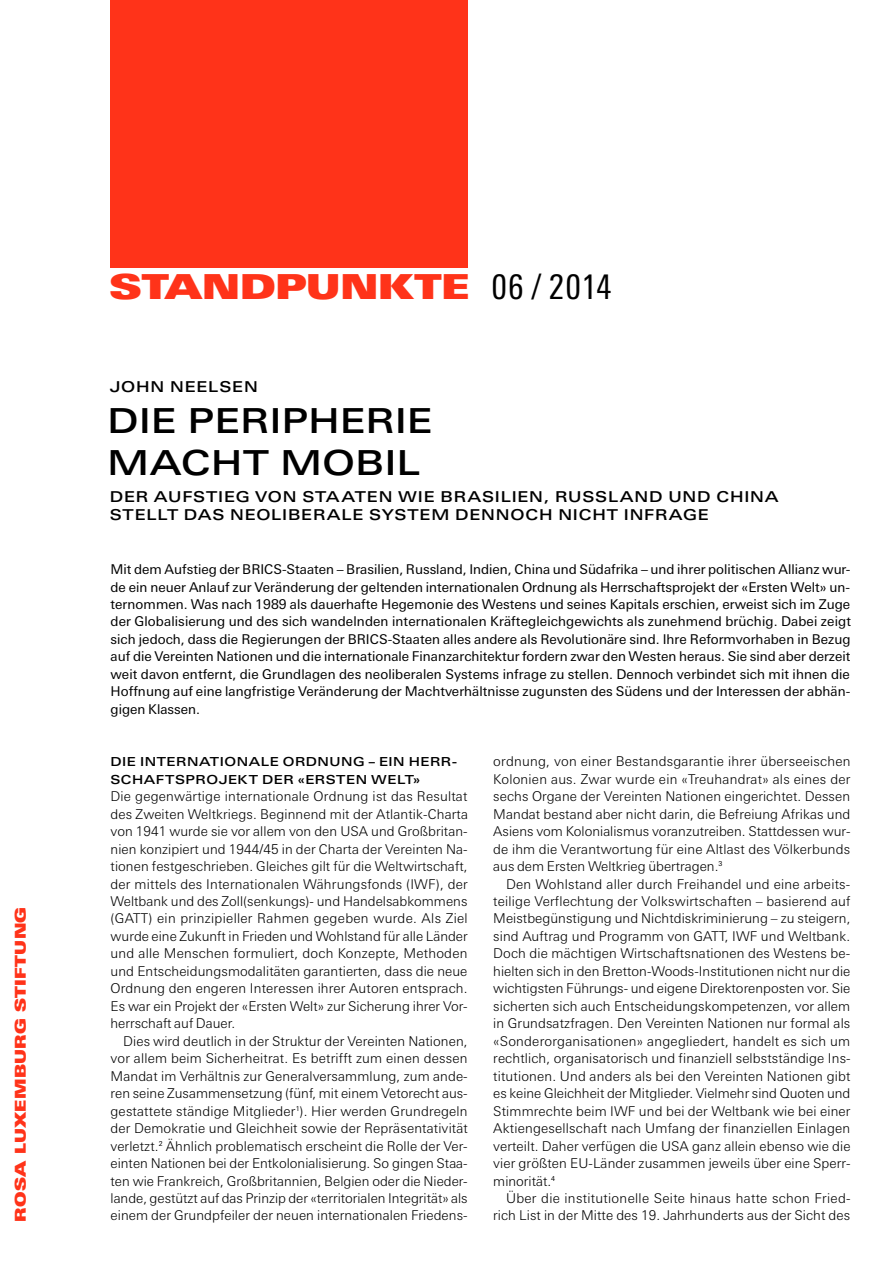
<style>
.page{position:relative;width:893px;height:1263px;background:#fff}
.page>*{position:absolute;margin:0;border:0;box-sizing:border-box;transform-origin:0 0}
.t1{font:500 34.5px/41.4px "Linotype Univers Extd";letter-spacing:.015em;color:#000}
.t2{font:34.5px "Linotype Univers Extd X Black";letter-spacing:-.005em;color:#ff3319}
.t3{font:condensed 34.5px "Linotype Univers";letter-spacing:.015em;color:#000}
.t4{font:500 15px/18px "Linotype Univers Extd";letter-spacing:.055em;color:#000}
.t5{font:15px "Linotype Univers Extd X Black";letter-spacing:.015em;color:#ff3319}
.t6{font:300 13.5px/17.4px "Linotype Univers Basic";letter-spacing:.005em;color:#000;text-align:justify}
.t7{font:13.5px/17.4px "Linotype Univers Basic";color:#000;text-align:justify}
.t8{font:500 12.45px/17.4px "Linotype Univers Extd";letter-spacing:.035em;color:#000}
</style>
<div class="page">
<div style="left:111px;top:0;width:357px;height:268px;background:#ff3319"></div>
<p class="t5" style="left:11px;top:1221px;width:316px;rotate:-90deg">ROSA LUXEMBURG STIFTUNG</p>
<h1 class="t2" style="left:109px;top:266px;width:361px">STANDPUNKTE</h1>
<h1 class="t3" style="left:492px;top:267px;width:122px">06 / 2014</h1>
<p class="t4" style="left:110px;top:377px;width:150px">JOHN NEELSEN</p>
<h1 class="t1" style="left:108px;top:400px;width:326px">DIE PERIPHERIE<br>MACHT MOBIL</h1>
<p class="t4" style="left:110px;top:487px;width:671px">DER AUFSTIEG VON STAATEN WIE BRASILIEN, RUSSLAND UND CHINA<br>STELLT DAS NEOLIBERALE SYSTEM DENNOCH NICHT INFRAGE</p>
<p class="t7" style="left:111px;top:561px;width:742px">Mit dem Aufstieg der BRICS-Staaten – Brasilien, Russland, Indien, China und Südafrika – und ihrer politischen Allianz wur&shy;de ein neuer Anlauf zur Veränderung der geltenden internationalen Ordnung als Herrschaftsprojekt der «Ersten Welt» un&shy;ternommen. Was nach 1989 als dauerhafte Hegemonie des Westens und seines Kapitals erschien, erweist sich im Zuge der Globalisierung und des sich wandelnden internationalen Kräftegleichgewichts als zunehmend brüchig. Dabei zeigt sich jedoch, dass die Regierungen der BRICS-Staaten alles andere als Revolutionäre sind. Ihre Reformvorhaben in Bezug auf die Vereinten Nationen und die internationale Finanzarchitektur fordern zwar den Westen heraus. Sie sind aber derzeit weit davon entfernt, die Grundlagen des neoliberalen Systems infrage zu stellen. Dennoch verbindet sich mit ihnen die Hoffnung auf eine langfristige Veränderung der Machtverhältnisse zugunsten des Südens und der Interessen der abhän&shy;gigen Klassen.</p>
<p class="t8" style="left:111px;top:753px;width:348px">DIE INTERNATIONALE ORDNUNG – EIN HERR-<br>SCHAFTSPROJEKT DER «ERSTEN WELT»</p>
<p class="t6" style="left:111px;top:787px;width:359px">Die gegenwärtige internationale Ordnung ist das Resultat des Zweiten Weltkriegs. Beginnend mit der Atlantik-Charta von 1941 wurde sie vor allem von den USA und Großbritan&shy;nien konzipiert und 1944/45 in der Charta der Vereinten Na&shy;tionen festgeschrieben. Gleiches gilt für die Weltwirtschaft, der mittels des Internationalen Währungsfonds (IWF), der Weltbank und des Zoll(senkungs)- und Handelsabkommens (GATT) ein prinzipieller Rahmen gegeben wurde. Als Ziel wurde eine Zukunft in Frieden und Wohlstand für alle Länder und alle Menschen formuliert, doch Konzepte, Methoden und Entscheidungsmodalitäten garantierten, dass die neue Ordnung den engeren Interessen ihrer Autoren entsprach.<br>Es war ein Projekt der «Ersten Welt» zur Sicherung ihrer Vor&shy;herrschaft auf Dauer.</p>
<p class="t6" style="left:111px;top:1032px;width:359px;text-indent:13px">Dies wird deutlich in der Struktur der Vereinten Nationen, vor allem beim Sicherheitrat. Es betrifft zum einen dessen Mandat im Verhältnis zur Generalversammlung, zum ande&shy;ren seine Zusammensetzung (fünf, mit einem Vetorecht aus&shy;gestattete ständige Mitglieder<sup>1</sup>). Hier werden Grundregeln der Demokratie und Gleichheit sowie der Repräsentativität verletzt.<sup>2</sup> Ähnlich problematisch erscheint die Rolle der Ver&shy;einten Nationen bei der Entkolonialisierung. So gingen Staa&shy;ten wie Frankreich, Großbritannien, Belgien oder die Nieder&shy;lande, gestützt auf das Prinzip der «territorialen Integrität» als einem der Grundpfeiler der neuen internationalen Friedens-</p>
<p class="t6" style="left:493px;top:753px;width:359px">ordnung, von einer Bestandsgarantie ihrer überseeischen Kolonien aus. Zwar wurde ein «Treuhandrat» als eines der sechs Organe der Vereinten Nationen eingerichtet. Dessen Mandat bestand aber nicht darin, die Befreiung Afrikas und Asiens vom Kolonialismus voranzutreiben. Stattdessen wur&shy;de ihm die Verantwortung für eine Altlast des Völkerbunds aus dem Ersten Weltkrieg übertragen.<sup>3</sup></p>
<p class="t6" style="left:493px;top:875px;width:359px;text-indent:13px">Den Wohlstand aller durch Freihandel und eine arbeits&shy;teilige Verflechtung der Volkswirtschaften – basierend auf Meistbegünstigung und Nichtdiskriminierung – zu steigern, sind Auftrag und Programm von GATT, IWF und Weltbank.<br>Doch die mächtigen Wirtschaftsnationen des Westens be&shy;hielten sich in den Bretton-Woods-Institutionen nicht nur die wichtigsten Führungs- und eigene Direktorenposten vor. Sie sicherten sich auch Entscheidungskompetenzen, vor allem in Grundsatzfragen. Den Vereinten Nationen nur formal als «Sonderorganisationen» angegliedert, handelt es sich um rechtlich, organisatorisch und finanziell selbstständige Ins&shy;titutionen. Und anders als bei den Vereinten Nationen gibt es keine Gleichheit der Mitglieder. Vielmehr sind Quoten und Stimmrechte beim IWF und bei der Weltbank wie bei einer Aktiengesellschaft nach Umfang der finanziellen Einlagen verteilt. Daher verfügen die USA ganz allein ebenso wie die vier größten EU-Länder zusammen jeweils über eine Sperr&shy;minorität.<sup>4</sup></p>
<p class="t6" style="left:493px;top:1189px;width:359px;text-align:right">Über die institutionelle Seite hinaus hatte schon Fried&shy;rich List in der Mitte des 19. Jahrhunderts aus der Sicht des</p>
</div>
